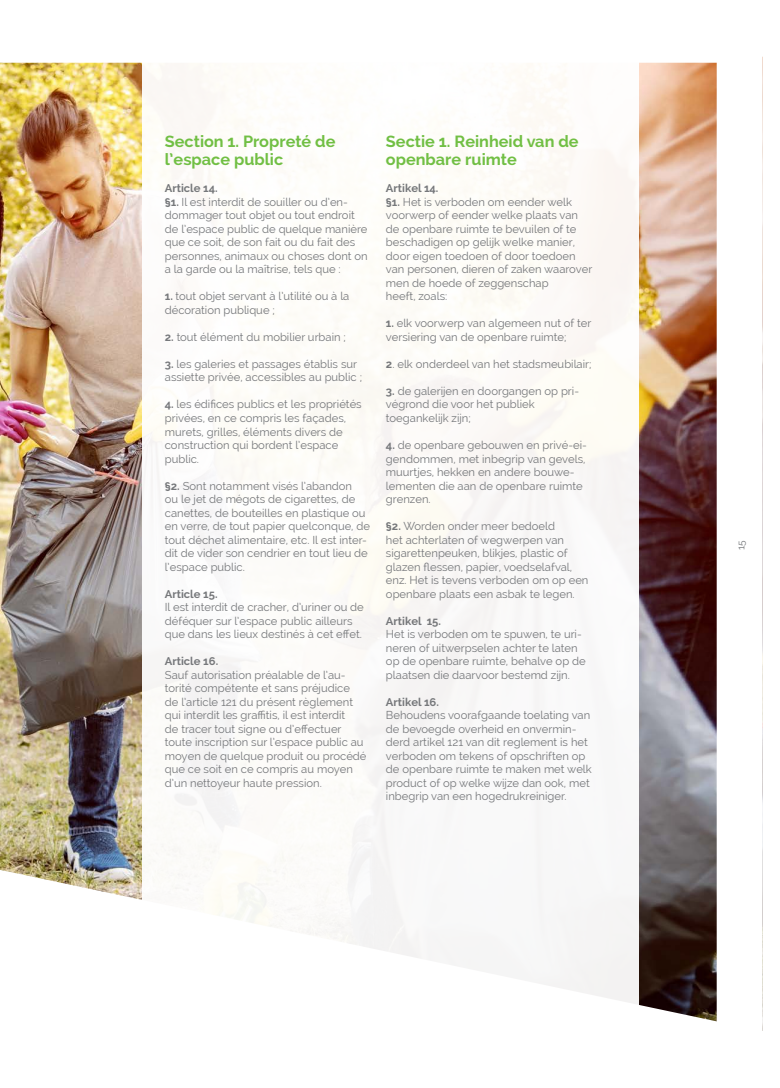
<style>
.page{position:relative;width:780px;height:1088px;background:#fff}
.page>*{position:absolute;margin:0;border:0;box-sizing:border-box;transform-origin:0 0}
.t1{font:700 16.25px/18.8px "Raleway";color:#71bf44}
.t2{font:11.25px/13.5px "Raleway";color:#76787b}
.t3{font:700 11.25px "Raleway";color:#76787b}
.t4{font:10px "Raleway";color:#76787b}
.s1{font-weight:700}
</style>
<div class="page">
<img style="left:0;top:62px;width:717px;height:960px">
<div style="left:142px;top:18px;width:496px;height:1052px;background:#fff"></div>
<p class="t1" style="left:165px;top:132px;width:172px">Section 1. Propreté de l’espace public</p>
<p class="t3" style="left:165px;top:182px;width:54px">Article 14.</p>
<p class="t2" style="left:165px;top:195px;width:204px"><span class="s1">§1.</span> Il est interdit de souiller ou d’en&shy;dommager tout objet ou tout endroit de l’espace public de quelque manière que ce soit, de son fait ou du fait des personnes, animaux ou choses dont on a la garde ou la maîtrise, tels que :</p>
<p class="t2" style="left:165px;top:290px;width:186px"><span class="s1">1.</span> tout objet servant à l’utilité ou à la décoration publique ;</p>
<p class="t2" style="left:165px;top:330px;width:182px"><span class="s1">2.</span> tout élément du mobilier urbain ;</p>
<p class="t2" style="left:165px;top:357px;width:199px"><span class="s1">3.</span> les galeries et passages établis sur assiette privée, accessibles au public ;</p>
<p class="t2" style="left:165px;top:398px;width:198px"><span class="s1">4.</span> les édifices publics et les propriétés privées, en ce compris les façades, murets, grilles, éléments divers de construction qui bordent l’espace public.</p>
<p class="t2" style="left:165px;top:479px;width:207px"><span class="s1">§2.</span> Sont notamment visés l’abandon<br>ou le jet de mégots de cigarettes, de canettes, de bouteilles en plastique ou en verre, de tout papier quelconque, de tout déchet alimentaire, etc. Il est inter&shy;dit de vider son cendrier en tout lieu de l’espace public.</p>
<p class="t3" style="left:165px;top:587px;width:54px">Article 15.</p>
<p class="t2" style="left:165px;top:600px;width:200px">Il est interdit de cracher, d’uriner ou de déféquer sur l’espace public ailleurs que dans les lieux destinés à cet effet.</p>
<p class="t3" style="left:165px;top:655px;width:55px">Article 16.</p>
<p class="t2" style="left:165px;top:668px;width:203px">Sauf autorisation préalable de l’au&shy;torité compétente et sans préjudice<br>de l’article 121 du présent règlement qui interdit les graffitis, il est interdit<br>de tracer tout signe ou d’effectuer toute inscription sur l’espace public au moyen de quelque produit ou procédé que ce soit en ce compris au moyen d’un nettoyeur haute pression.</p>
<p class="t1" style="left:386px;top:132px;width:194px">Sectie 1. Reinheid van de openbare ruimte</p>
<p class="t3" style="left:386px;top:182px;width:54px">Artikel 14.</p>
<p class="t2" style="left:386px;top:195px;width:194px"><span class="s1">§1.</span> Het is verboden om eender welk voorwerp of eender welke plaats van de openbare ruimte te bevuilen of te</p>
<p class="t2" style="left:386px;top:236px;width:191px">beschadigen op gelijk welke manier, door eigen toedoen of door toedoen</p>
<p class="t2" style="left:386px;top:263px;width:208px">van personen, dieren of zaken waarover men de hoede of zeggenschap</p>
<p class="t2" style="left:386px;top:290px;width:63px">heeft, zoals:</p>
<p class="t2" style="left:386px;top:317px;width:207px"><span class="s1">1.</span> elk voorwerp van algemeen nut of ter versiering van de openbare ruimte;</p>
<p class="t2" style="left:386px;top:357px;width:207px"><span class="s1">2</span>. elk onderdeel van het stadsmeubilair;</p>
<p class="t2" style="left:386px;top:384px;width:195px"><span class="s1">3.</span> de galerijen en doorgangen op pri&shy;végrond die voor het publiek</p>
<p class="t2" style="left:386px;top:411px;width:86px">toegankelijk zijn;</p>
<p class="t2" style="left:386px;top:438px;width:202px"><span class="s1">4.</span> de openbare gebouwen en privé-ei&shy;gendommen, met inbegrip van gevels, muurtjes, hekken en andere bouwe&shy;lementen die aan de openbare ruimte grenzen.</p>
<p class="t2" style="left:386px;top:519px;width:171px"><span class="s1">§2.</span> Worden onder meer bedoeld</p>
<p class="t2" style="left:386px;top:533px;width:180px">het achterlaten of wegwerpen van</p>
<p class="t2" style="left:386px;top:546px;width:204px">sigarettenpeuken, blikjes, plastic of glazen flessen, papier, voedselafval, enz. Het is tevens verboden om op een openbare plaats een asbak te legen.</p>
<p class="t3" style="left:386px;top:614px;width:57px">Artikel 15.</p>
<p class="t2" style="left:386px;top:627px;width:197px">Het is verboden om te spuwen, te uri&shy;neren of uitwerpselen achter te laten</p>
<p class="t2" style="left:386px;top:654px;width:201px">op de openbare ruimte, behalve op de plaatsen die daarvoor bestemd zijn.</p>
<p class="t3" style="left:386px;top:695px;width:54px">Artikel 16.</p>
<p class="t2" style="left:386px;top:708px;width:207px">Behoudens voorafgaande toelating van de bevoegde overheid en onvermin&shy;derd artikel 121 van dit reglement is het verboden om tekens of opschriften op de openbare ruimte te maken met welk product of op welke wijze dan ook, met inbegrip van een hogedrukreiniger.</p>
<p class="t4" style="left:735px;top:550px;width:11px;rotate:-90deg">15</p>
</div>
